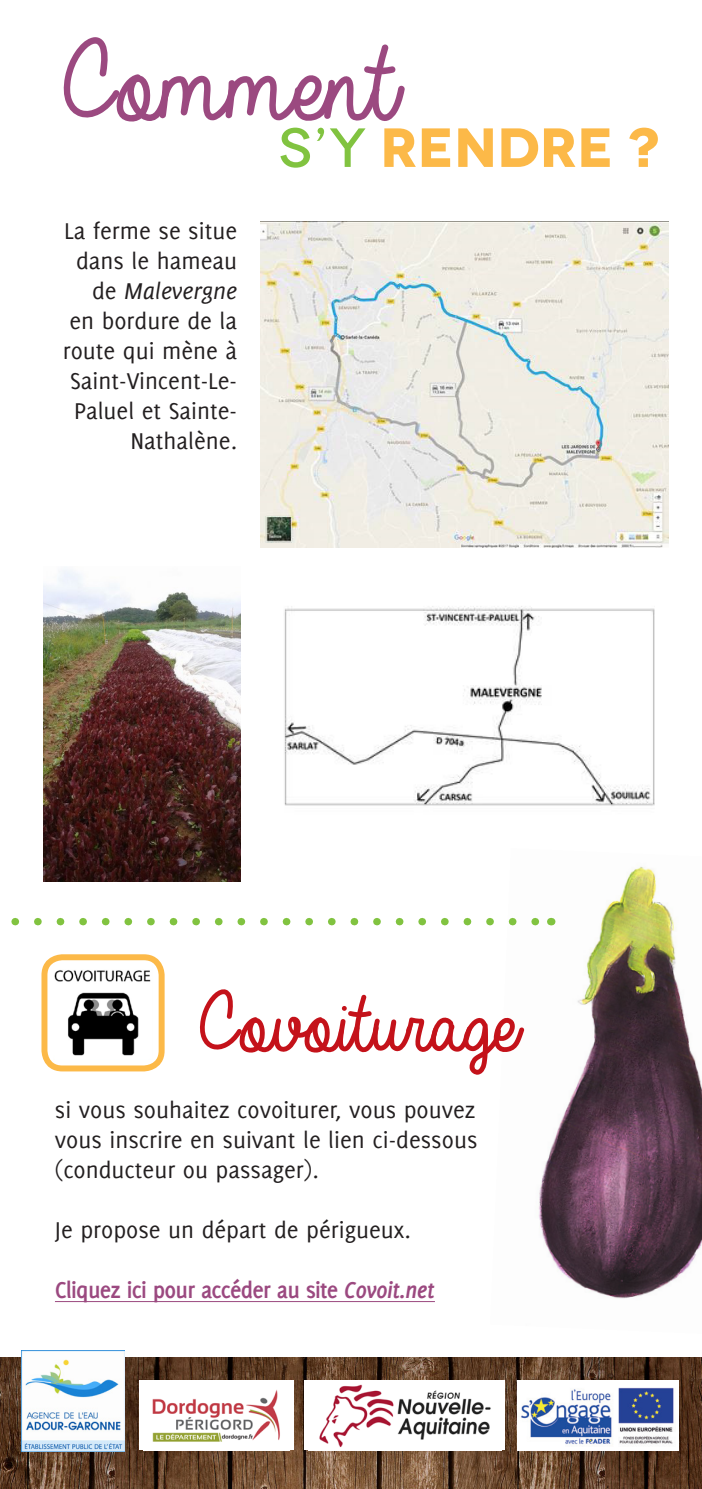
<style>
.page{position:relative;width:702px;height:1489px;background:#fff}
.page>*{position:absolute;margin:0;border:0;box-sizing:border-box;transform-origin:0 0}
.t1{font:120px "Always In My Heart";letter-spacing:.005em;color:#9b4980}
.t2{font:90px "Always In My Heart";color:#c4121a}
.t3{font:700 55px "Novecentowide";color:#fcb948}
.t4{font:25px/30px "Delicious";color:#231f20;text-align:right}
.t5{font:700 25px "Delicious";letter-spacing:-.03em;color:#9b4980}
.s1{font-style:italic}
.s2{font-weight:500;color:#81c340}
</style>
<div class="page">
<img style="left:490px;top:866px;width:212px;height:433px">
<img style="left:0;top:1357px;width:702px;height:131px">
<hr style="left:55px;top:1300px;width:380px;height:1px;background:#9b4980">
<img style="left:261px;top:222px;width:407px;height:325px">
<img style="left:284px;top:606px;width:370px;height:200px">
<div style="left:517px;top:1379px;width:161px;height:71px;background:#fff"></div>
<img style="left:521px;top:1387px;width:153px;height:58px">
<div style="left:304px;top:1380px;width:201px;height:69px;background:#fff"></div>
<img style="left:319px;top:1384px;width:172px;height:64px">
<div style="left:139px;top:1380px;width:154px;height:69px;background:#fff"></div>
<img style="left:152px;top:1390px;width:128px;height:52px">
<img style="left:21px;top:1350px;width:104px;height:101px">
<img style="left:44px;top:569px;width:197px;height:312px">
<svg style="left:11px;top:917px;width:528px;height:8px"></svg>
<img style="left:54px;top:970px;width:97px;height:86px">
<div style="left:41px;top:954px;width:124px;height:117px;border:6px solid #fcb948;border-radius:18px"></div>
<p class="t1" style="left:40px;top:18px;width:336px">Comment</p>
<p class="t4" style="left:63px;top:215px;width:176px">La ferme se situe dans le hameau de <span class="s1">Malevergne </span>en bordure de la route qui mène à<br>Saint-Vincent-Le-<br>Paluel et Sainte-<br>Nathalène.</p>
<p class="t3" style="left:279px;top:113px;width:382px"><span class="s2">s’y</span> RENDRE ?</p>
<p class="t2" style="left:182px;top:974px;width:320px">Covoiturage</p>
<p class="t4" style="left:55px;top:1094px;width:422px">si vous souhaitez covoiturer, vous pouvez</p>
<p class="t4" style="left:55px;top:1124px;width:424px">vous inscrire en suivant le lien ci-dessous</p>
<p class="t4" style="left:55px;top:1154px;width:265px">(conducteur ou passager).</p>
<p class="t4" style="left:55px;top:1214px;width:357px">Je propose un départ de périgueux.</p>
<p class="t5" style="left:55px;top:1275px;width:381px">Cliquez ici pour accéder au site <span class="s1">Covoit.net</span></p>
</div>
